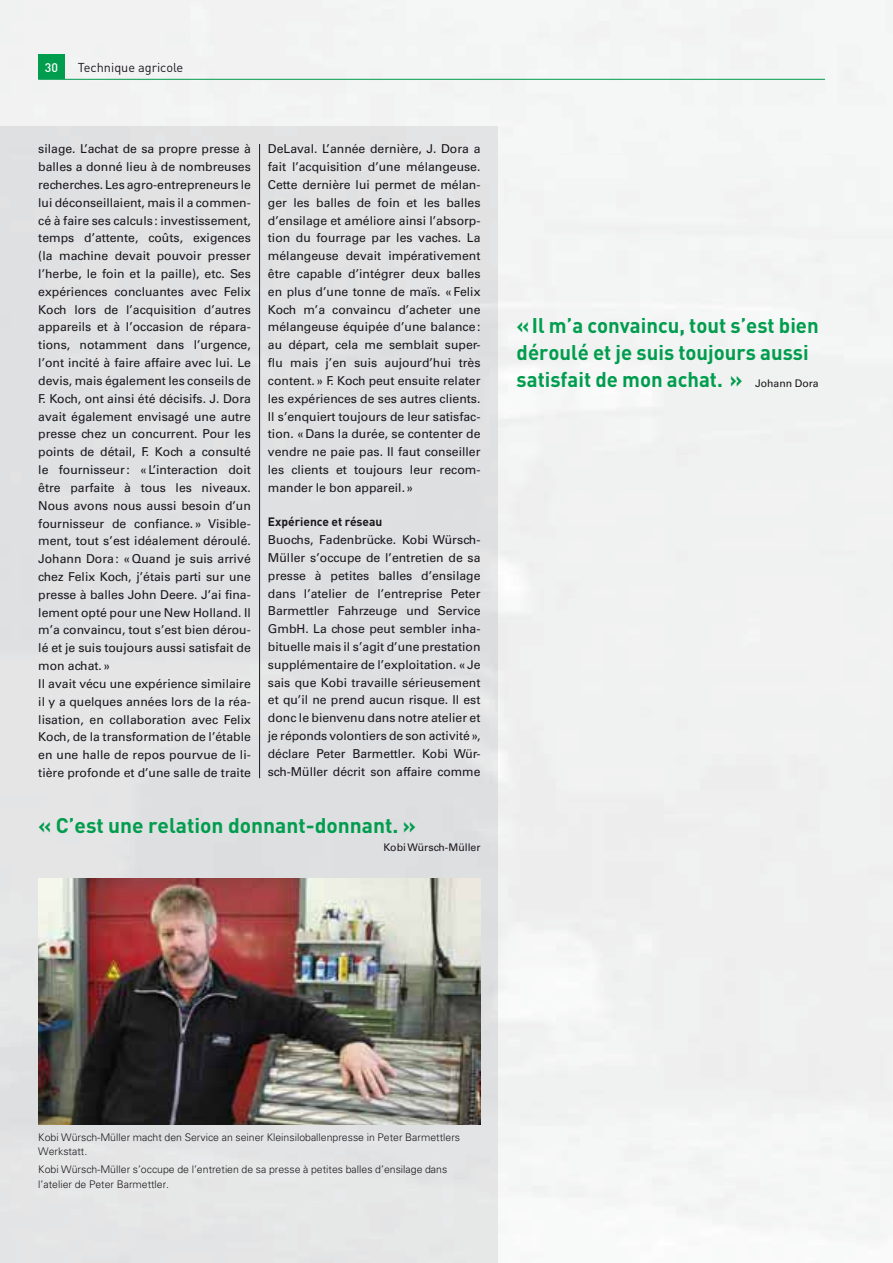
<style>
.page{position:relative;width:893px;height:1263px;background:#fff}
.page>*{position:absolute;margin:0;border:0;box-sizing:border-box;transform-origin:0 0}
.t1{font:700 21px/27px "DIN";color:#009d4e}
.t2{font:12.75px "DIN";color:#1a171c}
.t3{font:12.3px/17.9px "Univers";color:#1a171c;text-align:justify}
.t4{font:500 12.3px "DIN";color:#fff}
.t5{font:700 12px "DIN";color:#1a171c}
.t6{font:300 10.5px/14.2px "Univers";color:#1a171c}
.t7{font:10.5px "Univers";color:#1a171c}
.s1{font-family:"Univers";font-weight:400;font-size:10.5px;color:#1a171c}
</style>
<div class="page">
<div style="left:38px;top:54px;width:27px;height:25px;background:#009d4e"></div>
<hr style="left:38px;top:79px;width:787px;height:1px;background:#009d4e">
<hr style="left:259px;top:144px;width:1px;height:634px;background:#1a171c">
<img style="left:38px;top:878px;width:442px;height:247px">
<p class="t4" style="left:45px;top:63px;width:15px">30</p>
<p class="t2" style="left:78px;top:63px;width:107px">Technique agricole</p>
<p class="t3" style="left:38px;top:141px;width:214px;text-align:left">silage. L’achat de sa propre presse à balles a donné lieu à de nombreuses recherches. Les agro-entrepreneurs le lui déconseillaient, mais il a commen&shy;cé à faire ses calculs : investissement, temps d’attente, coûts, exigences (la machine devait pouvoir presser l’herbe, le foin et la paille), etc. Ses expériences concluantes avec Felix Koch lors de l’acquisition d’autres appareils et à l’occasion de répara&shy;tions, notamment dans l’urgence, l’ont incité à faire affaire avec lui. Le devis, mais également les conseils de F. Koch, ont ainsi été décisifs. J. Dora avait également envisagé une autre presse chez un concurrent. Pour les points de détail, F. Koch a consulté le fournisseur : « L’interaction doit être parfaite à tous les niveaux.<br>Nous avons nous aussi besoin d’un fournisseur de confiance. » Visible&shy;ment, tout s’est idéalement déroulé.<br>Johann Dora : « Quand je suis arrivé chez Felix Koch, j’étais parti sur une presse à balles John Deere. J’ai fina&shy;lement opté pour une New Holland. Il m’a convaincu, tout s’est bien dérou&shy;lé et je suis toujours aussi satisfait de mon achat. »<br>Il avait vécu une expérience similaire il y a quelques années lors de la réa&shy;lisation, en collaboration avec Felix Koch, de la transformation de l’étable en une halle de repos pourvue de li&shy;tière profonde et d’une salle de traite</p>
<p class="t3" style="left:268px;top:141px;width:214px">DeLaval. L’année dernière, J. Dora a fait l’acquisition d’une mélangeuse.<br>Cette dernière lui permet de mélan&shy;ger les balles de foin et les balles d’ensilage et améliore ainsi l’absorp&shy;tion du fourrage par les vaches. La mélangeuse devait impérativement être capable d’intégrer deux balles en plus d’une tonne de maïs. « Felix Koch m’a convaincu d’acheter une mélangeuse équipée d’une balance : au départ, cela me semblait super&shy;flu mais j’en suis aujourd’hui très content. » F. Koch peut ensuite relater les expériences de ses autres clients.<br>Il s’enquiert toujours de leur satisfac&shy;tion. « Dans la durée, se contenter de vendre ne paie pas. Il faut conseiller les clients et toujours leur recom&shy;mander le bon appareil. »</p>
<p class="t5" style="left:268px;top:518px;width:116px">Expérience et réseau</p>
<p class="t3" style="left:268px;top:532px;width:214px">Buochs, Fadenbrücke. Kobi Würsch-Müller s’occupe de l’entretien de sa presse à petites balles d’ensilage dans l’atelier de l’entreprise Peter Barmettler Fahrzeuge und Service GmbH. La chose peut sembler inha&shy;bituelle mais il s’agit d’une prestation supplémentaire de l’exploitation. « Je sais que Kobi travaille sérieusement et qu’il ne prend aucun risque. Il est donc le bienvenu dans notre atelier et je réponds volontiers de son activité », déclare Peter Barmettler. Kobi Wür&shy;sch-Müller décrit son affaire comme</p>
<h1 class="t1" style="left:38px;top:814px;width:379px">« C’est une relation donnant-donnant. »</h1>
<p class="t7" style="left:383px;top:843px;width:99px">Kobi Würsch-Müller</p>
<h1 class="t1" style="left:517px;top:314px;width:304px">« Il m’a convaincu, tout s’est bien déroulé et je suis toujours aussi satisfait de mon achat. » <span class="s1">Johann Dora</span></h1>
<p class="t6" style="left:38px;top:1131px;width:423px">Kobi Würsch-Müller macht den Service an seiner Kleinsiloballenpresse in Peter Barmettlers<br>Werkstatt.</p>
<p class="t6" style="left:38px;top:1163px;width:411px">Kobi Würsch-Müller s’occupe de l’entretien de sa presse à petites balles d’ensilage dans l’atelier de Peter Barmettler.</p>
</div>
